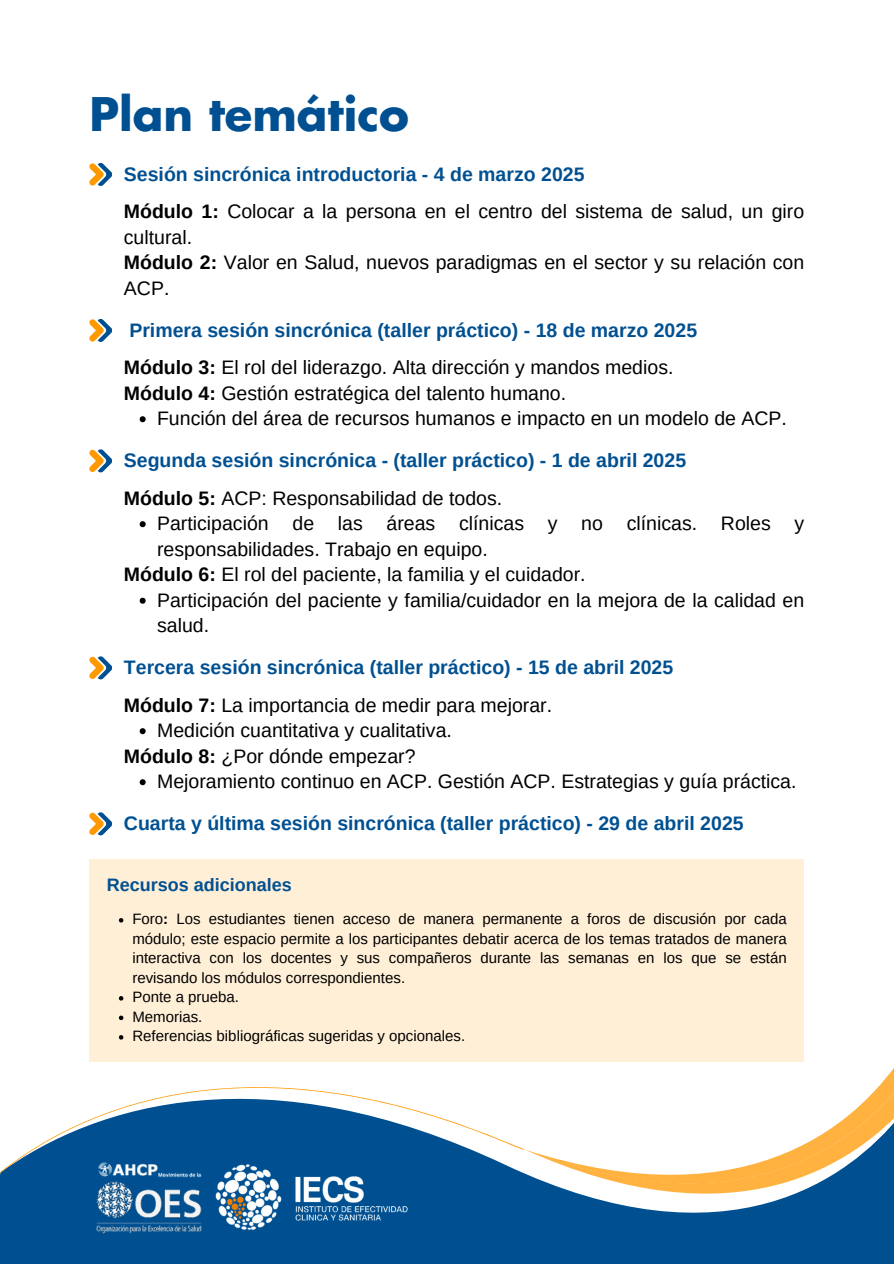
<style>
.page{position:relative;width:894px;height:1264px;background:#fff}
.page>*{position:absolute;margin:0;border:0;box-sizing:border-box;transform-origin:0 0}
.t1{font:700 45px "Futura Std";color:#005091}
.t2{font:19.5px/25.5px "Arimo";color:#000}
.t3{font:700 19.5px "Arimo";color:#005091}
.t4{font:700 18px "Arimo";color:#005091}
.t5{font:15px/19.5px "Arimo";color:#000;text-align:justify}
.s1{font-weight:700}
</style>
<div class="page">
<div style="left:89px;top:859px;width:714px;height:202px;background:#ffefd7"></div>
<svg style="left:89px;top:163px;width:23px;height:23px"></svg>
<svg style="left:89px;top:1061px;width:804px;height:202px;fill:#005091"></svg>
<svg style="left:89px;top:1072px;width:424px;height:40px"></svg>
<svg style="left:523px;top:1047px;width:370px;height:28px"></svg>
<svg style="left:523px;top:1075px;width:370px;height:119px"></svg>
<svg style="left:0;top:1112px;width:554px;height:151px;fill:#005091"></svg>
<svg style="left:89px;top:318px;width:23px;height:24px"></svg>
<svg style="left:89px;top:449px;width:23px;height:23px"></svg>
<svg style="left:89px;top:656px;width:23px;height:23px"></svg>
<svg style="left:89px;top:812px;width:23px;height:23px"></svg>
<img style="left:211px;top:1157px;width:201px;height:78px">
<img style="left:85px;top:1158px;width:129px;height:79px">
<svg style="left:140px;top:416px;width:6px;height:6px"></svg>
<svg style="left:140px;top:521px;width:6px;height:6px"></svg>
<svg style="left:140px;top:597px;width:6px;height:6px"></svg>
<svg style="left:140px;top:728px;width:6px;height:6px"></svg>
<svg style="left:140px;top:779px;width:6px;height:6px"></svg>
<svg style="left:119px;top:918px;width:4px;height:4px"></svg>
<svg style="left:119px;top:996px;width:4px;height:4px"></svg>
<svg style="left:119px;top:1015px;width:4px;height:5px"></svg>
<svg style="left:119px;top:1035px;width:4px;height:4px"></svg>
<h1 class="t1" style="left:89px;top:94px;width:321px">Plan temático</h1>
<p class="t3" style="left:124px;top:163px;width:462px">Sesión sincrónica introductoria - 4 de marzo 2025</p>
<h2 class="t2" style="left:124px;top:199px;width:681px"><span class="s1">Módulo 1:</span> Colocar a la persona en el centro del sistema de salud, un giro cultural.<br><span class="s1">Módulo 2:</span> Valor en Salud, nuevos paradigmas en el sector y su relación con ACP.</h2>
<h3 class="t3" style="left:129px;top:319px;width:569px">Primera sesión sincrónica (taller práctico) - 18 de marzo 2025</h3>
<p class="t2" style="left:124px;top:355px;width:551px"><span class="s1">Módulo 3:</span> El rol del liderazgo. Alta dirección y mandos medios.<br><span class="s1">Módulo 4:</span> Gestión estratégica del talento humano.</p>
<h2 class="t2" style="left:157px;top:406px;width:631px">Función del área de recursos humanos e impacto en un modelo de ACP.</h2>
<h3 class="t3" style="left:124px;top:449px;width:563px">Segunda sesión sincrónica - (taller práctico) - 1 de abril 2025</h3>
<p class="t2" style="left:124px;top:485px;width:380px"><span class="s1">Módulo 5:</span> ACP: Responsabilidad de todos.</p>
<p class="t2" style="left:157px;top:510px;width:648px">Participación de las áreas clínicas y no clínicas. Roles y responsabilidades. Trabajo en equipo.</p>
<h2 class="t2" style="left:124px;top:561px;width:463px"><span class="s1">Módulo 6:</span> El rol del paciente, la familia y el cuidador.</h2>
<h3 class="t2" style="left:157px;top:587px;width:648px">Participación del paciente y familia/cuidador en la mejora de la calidad en salud.</h3>
<p class="t3" style="left:124px;top:656px;width:550px">Tercera sesión sincrónica (taller práctico) - 15 de abril 2025</p>
<h3 class="t2" style="left:124px;top:692px;width:429px"><span class="s1">Módulo 7:</span> La importancia de medir para mejorar.</h3>
<p class="t2" style="left:157px;top:717px;width:296px">Medición cuantitativa y cualitativa.</p>
<p class="t2" style="left:124px;top:743px;width:293px"><span class="s1">Módulo 8:</span> ¿Por dónde empezar?</p>
<h2 class="t2" style="left:157px;top:768px;width:640px">Mejoramiento continuo en ACP. Gestión ACP. Estrategias y guía práctica.</h2>
<h3 class="t3" style="left:124px;top:812px;width:621px">Cuarta y última sesión sincrónica (taller práctico) - 29 de abril 2025</h3>
<p class="t4" style="left:107px;top:874px;width:186px">Recursos adicionales</p>
<h3 class="t5" style="left:132px;top:909px;width:655px">Foro<span class="s1">:</span> Los estudiantes tienen acceso de manera permanente a foros de discusión por cada módulo; este espacio permite a los participantes debatir acerca de los temas tratados de manera interactiva con los docentes y sus compañeros durante las semanas en los que se están revisando los módulos correspondientes.</h3>
<p class="t5" style="left:132px;top:987px;width:108px">Ponte a prueba.</p>
<p class="t5" style="left:132px;top:1006px;width:71px">Memorias.</p>
<h2 class="t5" style="left:132px;top:1026px;width:334px">Referencias bibliográficas sugeridas y opcionales.</h2>
</div>
